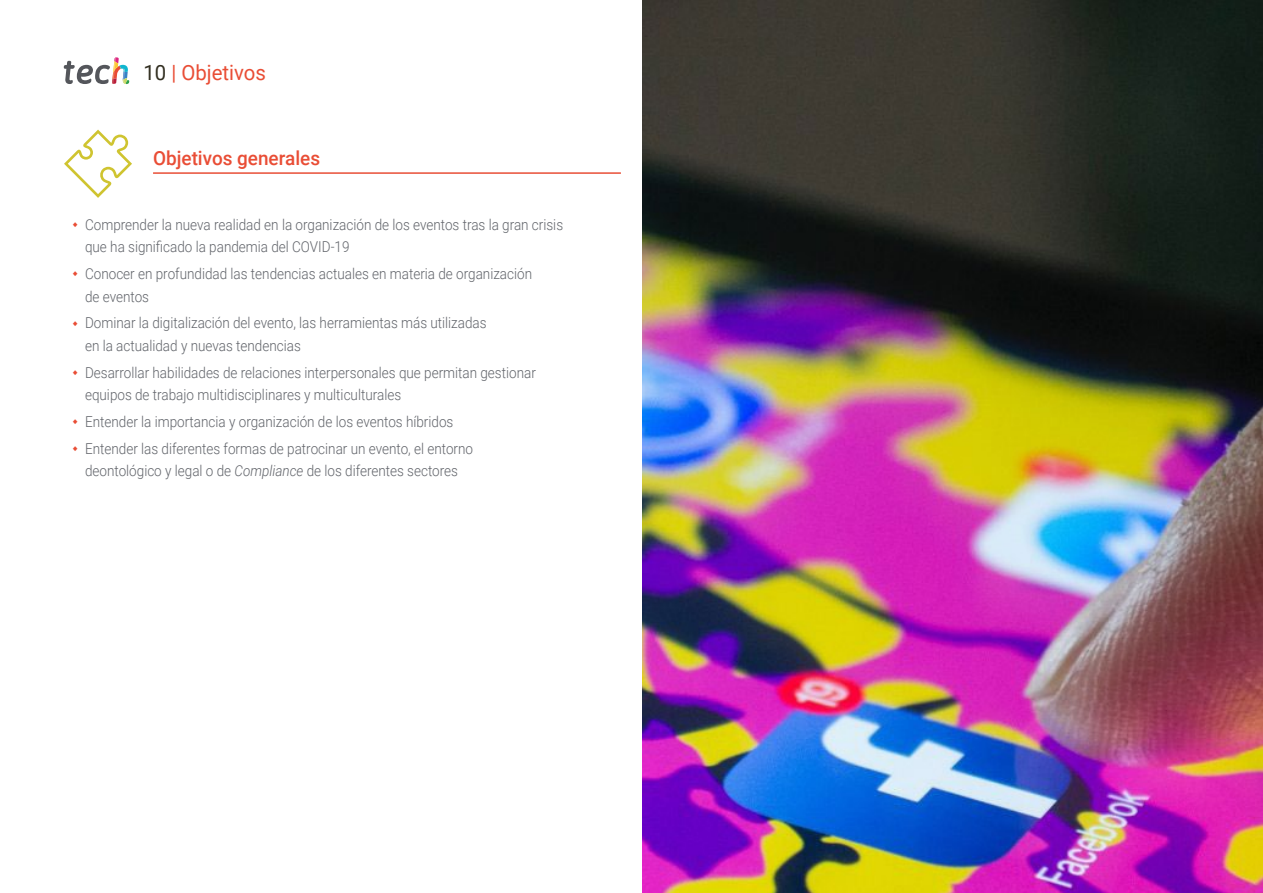
<style>
.page{position:relative;width:1263px;height:893px;background:#fff}
.page>*{position:absolute;margin:0;border:0;box-sizing:border-box;transform-origin:0 0}
.t1{font:21px "Roboto";color:#e94d35}
.t2{font:500 19.5px "Roboto";color:#e94d35}
.t3{font:300 15px/22.5px "Roboto";color:#61646a;scale:.9 1}
.s1{color:#312e20}
.s2{font-style:italic}
</style>
<div class="page">
<hr style="left:153px;top:173px;width:468px;height:1px;background:#e94d35">
<svg style="left:64px;top:130px;width:68px;height:68px"></svg>
<img style="left:642px;top:0;width:621px;height:893px">
<svg style="left:64px;top:57px;width:65px;height:27px"></svg>
<h1 class="t1" style="left:144px;top:57px;width:124px"><span class="s1">10</span> | Objetivos</h1>
<h2 class="t2" style="left:153px;top:144px;width:169px">Objetivos generales</h2>
<p class="t3" style="left:85px;top:213px;width:533px">Comprender la nueva realidad en la organización de los eventos tras la gran crisis que ha significado la pandemia del COVID-19</p>
<p class="t3" style="left:85px;top:262px;width:498px">Conocer en profundidad las tendencias actuales en materia de organización de eventos</p>
<p class="t3" style="left:85px;top:311px;width:448px">Dominar la digitalización del evento, las herramientas más utilizadas en la actualidad y nuevas tendencias</p>
<p class="t3" style="left:85px;top:360px;width:502px">Desarrollar habilidades de relaciones interpersonales que permitan gestionar equipos de trabajo multidisciplinares y multiculturales</p>
<p class="t3" style="left:85px;top:408px;width:433px;line-height:26.7px">Entender la importancia y organización de los eventos híbridos<br>Entender las diferentes formas de patrocinar un evento, el entorno</p>
<p class="t3" style="left:85px;top:459px;width:416px">deontológico y legal o de <span class="s2">Compliance</span> de los diferentes sectores</p>
</div>
